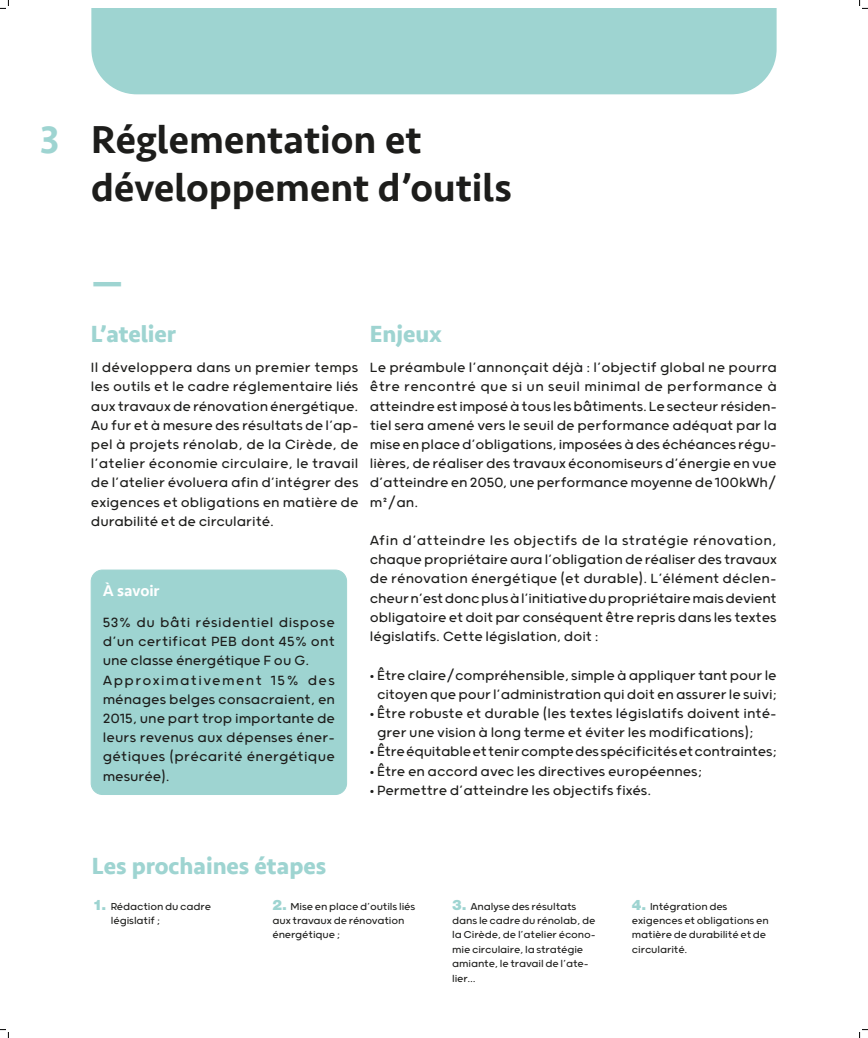
<style>
.page{position:relative;width:868px;height:1038px;background:#fff}
.page>*{position:absolute;margin:0;border:0;box-sizing:border-box;transform-origin:0 0}
.t1{font:500 40px/48px "Seravek";color:#1d1d1b}
.t2{font:500 40px "Seravek";color:#9ed4d1}
.t3{font:700 24px "Seravek";letter-spacing:-.005em;color:#9ed4d1}
.t4{font:300 16px/19.2px "Grold Rounded";letter-spacing:-.005em;color:#1d1d1b;text-align:justify}
.t5{font:500 16px "Seravek";letter-spacing:-.005em;color:#fff}
.t6{font:300 12px/14.4px "Grold Rounded";letter-spacing:-.01em;color:#1d1d1b}
.s1{font-weight:900}
.s2{font-family:"Helvetica Neue LT Std";font-weight:900;font-size:14.4px;color:#9ed4d1}
</style>
<div class="page">
<div style="left:91px;top:8px;width:685px;height:86px;background:#9ed4d1"></div>
<div style="left:91px;top:570px;width:255px;height:224px;background:#9ed4d1;border-radius:11px"></div>
<div style="left:91px;top:569px;width:255px;height:225px;border:1px solid #9ed4d1;border-radius:11px"></div>
<svg style="left:0;top:0;width:9px;height:9px"></svg>
<svg style="left:0;top:1029px;width:9px;height:8px"></svg>
<svg style="left:859px;top:0;width:8px;height:9px"></svg>
<svg style="left:859px;top:1029px;width:8px;height:8px"></svg>
<h1 class="t2" style="left:40px;top:115px;width:21px">3</h1>
<h1 class="t1" style="left:91px;top:116px;width:422px">Réglementation et développement d’outils</h1>
<h1 class="t2" style="left:91px;top:259px;width:34px">—</h1>
<h2 class="t3" style="left:91px;top:314px;width:86px">L’atelier</h2>
<p class="t4" style="left:91px;top:357px;width:269px">Il développera dans un premier temps les outils et le cadre réglementaire liés aux travaux de rénovation énergétique.<br>Au fur et à mesure des résultats de l’ap&shy;pel à projets rénolab, de la Cirède, de l’atelier économie circulaire, le travail de l’atelier évoluera afin d’intégrer des exigences et obligations en matière de durabilité et de circularité.</p>
<p class="t5" style="left:103px;top:581px;width:58px">À savoir</p>
<p class="t4" style="left:103px;top:612px;width:234px;text-align:left">53% du bâti résidentiel dispose d’un certificat PEB dont 45% ont une classe énergétique F ou G.<br>Approximativement 15% des ménages belges consacraient, en<br>2015, une part trop importante de leurs revenus aux dépenses éner&shy;gétiques (précarité énergétique mesurée).</p>
<h2 class="t3" style="left:370px;top:314px;width:74px">Enjeux</h2>
<p class="t4" style="left:370px;top:357px;width:408px">Le préambule l’annonçait déjà : l’objectif global ne pourra être rencontré que si un seuil minimal de performance à atteindre est imposé à tous les bâtiments. Le secteur résiden&shy;tiel sera amené vers le seuil de performance adéquat par la mise en place d’obligations, imposées à des échéances régu&shy;lières, de réaliser des travaux économiseurs d’énergie en vue d’atteindre en 2050, une performance moyenne de 100kWh/ m²/an.</p>
<p class="t4" style="left:370px;top:530px;width:408px">Afin d’atteindre les objectifs de la stratégie rénovation, chaque propriétaire aura l’obligation de réaliser des travaux de rénovation énergétique (et durable). L’élément déclen&shy;cheur n’est donc plus à l’initiative du propriétaire mais devient obligatoire et doit par conséquent être repris dans les textes législatifs. Cette législation, doit :</p>
<p class="t4" style="left:370px;top:664px;width:408px;text-align:center"><span class="s1">•</span> Être claire/compréhensible, simple à appliquer tant pour le citoyen que pour l’administration qui doit en assurer le suivi;</p>
<p class="t4" style="left:377px;top:703px;width:401px;text-indent:-7px"><span class="s1">•</span> Être robuste et durable (les textes législatifs doivent inté&shy;grer une vision à long terme et éviter les modifications);</p>
<p class="t4" style="left:370px;top:741px;width:408px"><span class="s1">•</span> Être équitable et tenir compte des spécificités et contraintes;</p>
<p class="t4" style="left:370px;top:760px;width:334px"><span class="s1">•</span> Être en accord avec les directives européennes;</p>
<p class="t4" style="left:370px;top:779px;width:283px"><span class="s1">•</span> Permettre d’atteindre les objectifs fixés.</p>
<h2 class="t3" style="left:92px;top:846px;width:236px">Les prochaines étapes</h2>
<p class="t6" style="left:111px;top:898px;width:102px;text-indent:-18px"><span class="s2">1.</span> Rédaction du cadre législatif ;</p>
<p class="t6" style="left:272px;top:898px;width:144px"><span class="s2">2.</span> Mise en place d’outils liés aux travaux de rénovation énergétique ;</p>
<p class="t6" style="left:452px;top:898px;width:145px"><span class="s2">3.</span> Analyse des résultats dans le cadre du rénolab, de la Cirède, de l’atelier écono&shy;mie circulaire, la stratégie amiante, le travail de l’ate&shy;lier...</p>
<p class="t6" style="left:631px;top:898px;width:138px"><span class="s2">4.</span> Intégration des exigences et obligations en matière de durabilité et de circularité.</p>
</div>
